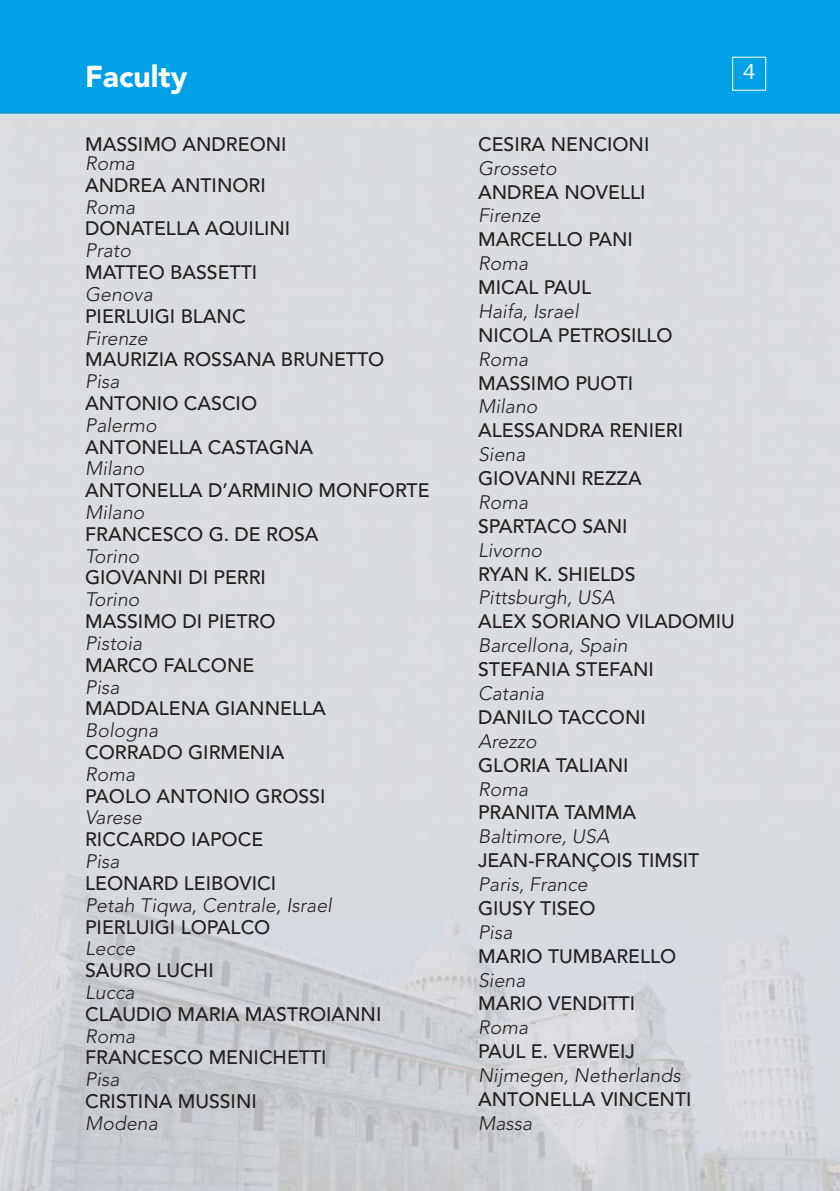
<style>
.page{position:relative;width:840px;height:1191px;background:#fff}
.page>*{position:absolute;margin:0;border:0;box-sizing:border-box;transform-origin:0 0}
.t1{font:900 30px "Avenir";color:#fff}
.t2{font:22px "Syntax";color:#fff}
.t3{font:500 19.4px "Avenir";color:#231f20}
.t4{font:300 19.4px "Avenir";color:#231f20}
</style>
<div class="page">
<img style="left:0;top:0;width:839px;height:1191px">
<h1 class="t1" style="left:85px;top:64px;width:104px">Faculty</h1>
<p class="t2" style="left:742px;top:63px;width:14px">4</p>
<p class="t3" style="left:85px;top:136px;width:203px">MASSIMO ANDREONI</p>
<p class="t4" style="left:85px;top:155px;width:54px">Roma</p>
<p class="t3" style="left:85px;top:177px;width:182px">ANDREA ANTINORI</p>
<p class="t4" style="left:85px;top:199px;width:54px">Roma</p>
<p class="t3" style="left:85px;top:221px;width:206px">DONATELLA AQUILINI</p>
<p class="t4" style="left:85px;top:242px;width:50px">Prato</p>
<p class="t3" style="left:85px;top:264px;width:173px">MATTEO BASSETTI</p>
<p class="t4" style="left:85px;top:286px;width:72px">Genova</p>
<p class="t3" style="left:85px;top:308px;width:162px">PIERLUIGI BLANC</p>
<p class="t4" style="left:85px;top:330px;width:67px">Firenze</p>
<p class="t3" style="left:85px;top:352px;width:300px">MAURIZIA ROSSANA BRUNETTO</p>
<p class="t4" style="left:85px;top:373px;width:38px">Pisa</p>
<p class="t3" style="left:85px;top:395px;width:173px">ANTONIO CASCIO</p>
<p class="t4" style="left:85px;top:417px;width:76px">Palermo</p>
<p class="t3" style="left:85px;top:439px;width:229px">ANTONELLA CASTAGNA</p>
<p class="t4" style="left:85px;top:461px;width:63px">Milano</p>
<p class="t3" style="left:85px;top:482px;width:346px">ANTONELLA D’ARMINIO MONFORTE</p>
<p class="t4" style="left:85px;top:504px;width:63px">Milano</p>
<p class="t3" style="left:85px;top:526px;width:235px">FRANCESCO G. DE ROSA</p>
<p class="t4" style="left:85px;top:548px;width:58px">Torino</p>
<p class="t3" style="left:85px;top:570px;width:182px">GIOVANNI DI PERRI</p>
<p class="t4" style="left:85px;top:591px;width:58px">Torino</p>
<p class="t3" style="left:85px;top:613px;width:192px">MASSIMO DI PIETRO</p>
<p class="t4" style="left:85px;top:635px;width:61px">Pistoia</p>
<p class="t3" style="left:85px;top:657px;width:171px">MARCO FALCONE</p>
<p class="t4" style="left:85px;top:679px;width:38px">Pisa</p>
<p class="t3" style="left:85px;top:700px;width:242px">MADDALENA GIANNELLA</p>
<p class="t4" style="left:85px;top:722px;width:77px">Bologna</p>
<p class="t3" style="left:85px;top:744px;width:201px">CORRADO GIRMENIA</p>
<p class="t4" style="left:85px;top:766px;width:54px">Roma</p>
<p class="t3" style="left:85px;top:788px;width:242px">PAOLO ANTONIO GROSSI</p>
<p class="t4" style="left:85px;top:809px;width:61px">Varese</p>
<p class="t3" style="left:85px;top:831px;width:179px">RICCARDO IAPOCE</p>
<p class="t4" style="left:85px;top:853px;width:38px">Pisa</p>
<p class="t3" style="left:85px;top:875px;width:192px">LEONARD LEIBOVICI</p>
<p class="t4" style="left:85px;top:897px;width:251px">Petah Tiqwa, Centrale, Israel</p>
<p class="t3" style="left:85px;top:919px;width:187px">PIERLUIGI LOPALCO</p>
<p class="t4" style="left:85px;top:940px;width:54px">Lecce</p>
<p class="t3" style="left:85px;top:962px;width:130px">SAURO LUCHI</p>
<p class="t4" style="left:85px;top:984px;width:54px">Lucca</p>
<p class="t3" style="left:85px;top:1006px;width:298px">CLAUDIO MARIA MASTROIANNI</p>
<p class="t4" style="left:85px;top:1028px;width:54px">Roma</p>
<p class="t3" style="left:85px;top:1049px;width:243px">FRANCESCO MENICHETTI</p>
<p class="t4" style="left:85px;top:1071px;width:38px">Pisa</p>
<p class="t3" style="left:85px;top:1093px;width:173px">CRISTINA MUSSINI</p>
<p class="t4" style="left:85px;top:1115px;width:77px">Modena</p>
<p class="t3" style="left:478px;top:136px;width:173px">CESIRA NENCIONI</p>
<p class="t4" style="left:478px;top:160px;width:83px">Grosseto</p>
<p class="t3" style="left:478px;top:184px;width:169px">ANDREA NOVELLI</p>
<p class="t4" style="left:478px;top:208px;width:67px">Firenze</p>
<p class="t3" style="left:478px;top:232px;width:156px">MARCELLO PANI</p>
<p class="t4" style="left:478px;top:255px;width:54px">Roma</p>
<p class="t3" style="left:478px;top:279px;width:115px">MICAL PAUL</p>
<p class="t4" style="left:478px;top:303px;width:105px">Haifa, Israel</p>
<p class="t3" style="left:478px;top:327px;width:196px">NICOLA PETROSILLO</p>
<p class="t4" style="left:478px;top:351px;width:54px">Roma</p>
<p class="t3" style="left:478px;top:375px;width:157px">MASSIMO PUOTI</p>
<p class="t4" style="left:478px;top:399px;width:63px">Milano</p>
<p class="t3" style="left:478px;top:423px;width:206px">ALESSANDRA RENIERI</p>
<p class="t4" style="left:478px;top:446px;width:51px">Siena</p>
<p class="t3" style="left:478px;top:470px;width:165px">GIOVANNI REZZA</p>
<p class="t4" style="left:478px;top:494px;width:54px">Roma</p>
<p class="t3" style="left:478px;top:518px;width:151px">SPARTACO SANI</p>
<p class="t4" style="left:478px;top:542px;width:68px">Livorno</p>
<p class="t3" style="left:478px;top:566px;width:159px">RYAN K. SHIELDS</p>
<p class="t4" style="left:478px;top:590px;width:141px">Pittsburgh, USA</p>
<p class="t3" style="left:478px;top:613px;width:258px">ALEX SORIANO VILADOMIU</p>
<p class="t4" style="left:478px;top:637px;width:153px">Barcellona, Spain</p>
<p class="t3" style="left:478px;top:661px;width:177px">STEFANIA STEFANI</p>
<p class="t4" style="left:478px;top:685px;width:70px">Catania</p>
<p class="t3" style="left:478px;top:709px;width:169px">DANILO TACCONI</p>
<p class="t4" style="left:478px;top:733px;width:63px">Arezzo</p>
<p class="t3" style="left:478px;top:757px;width:152px">GLORIA TALIANI</p>
<p class="t4" style="left:478px;top:781px;width:54px">Roma</p>
<p class="t3" style="left:478px;top:804px;width:159px">PRANITA TAMMA</p>
<p class="t4" style="left:478px;top:828px;width:135px">Baltimore, USA</p>
<p class="t3" style="left:478px;top:852px;width:223px">JEAN-FRANÇOIS TIMSIT</p>
<p class="t4" style="left:478px;top:876px;width:114px">Paris, France</p>
<p class="t3" style="left:478px;top:900px;width:119px">GIUSY TISEO</p>
<p class="t4" style="left:478px;top:924px;width:38px">Pisa</p>
<p class="t3" style="left:478px;top:948px;width:200px">MARIO TUMBARELLO</p>
<p class="t4" style="left:478px;top:972px;width:51px">Siena</p>
<p class="t3" style="left:478px;top:995px;width:158px">MARIO VENDITTI</p>
<p class="t4" style="left:478px;top:1019px;width:54px">Roma</p>
<p class="t3" style="left:478px;top:1043px;width:158px">PAUL E. VERWEIJ</p>
<p class="t4" style="left:478px;top:1067px;width:207px">Nijmegen, Netherlands</p>
<p class="t3" style="left:478px;top:1091px;width:215px">ANTONELLA VINCENTI</p>
<p class="t4" style="left:478px;top:1115px;width:58px">Massa</p>
</div>
